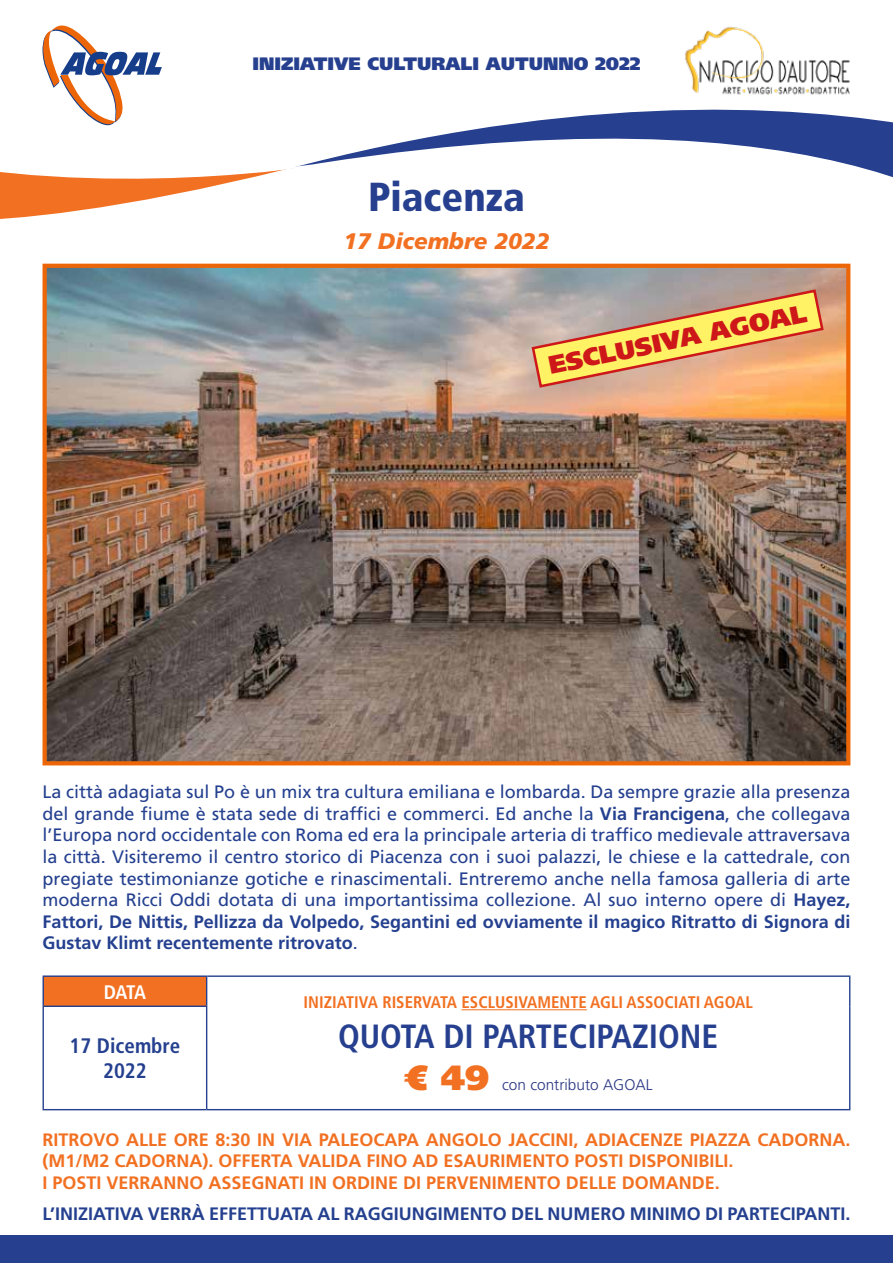
<style>
.page{position:relative;width:893px;height:1263px;background:#fff}
.page>*{position:absolute;margin:0;border:0;box-sizing:border-box;transform-origin:0 0}
.t1{font:900 condensed 40.5px "Frutiger LT Std";color:#26408f}
.t2{font:900 34.95px "Frutiger LT Std";color:#f27021}
.t3{font:700 condensed 33.6px "Frutiger LT Std";color:#26408f}
.t4{font:900 25.2px "Frutiger LT Std";color:#cd1719}
.t5{font:italic 900 22.5px "Frutiger LT Std";color:#f27021}
.t6{font:700 condensed 21px/25.2px "Frutiger LT Std";color:#24408f;text-align:center}
.t7{font:700 condensed 19.5px "Frutiger LT Std";color:#fff}
.t8{font:18px/21.6px "Frutiger LT Std";color:#24408f;text-align:justify}
.t9{font:700 18px/21.6px "Frutiger LT Std";color:#f27021}
.t10{font:700 18px "Frutiger LT Std";color:#24408f}
.t11{font:900 18px "Frutiger LT Std";color:#26408f}
.t12{font:700 condensed 16.8px "Frutiger LT Std";color:#f27021}
.t13{font:300 15.45px "Frutiger LT Std";color:#283583}
.s1{font-weight:700}
</style>
<div class="page">
<div style="left:0;top:1236px;width:893px;height:27px;background:#26408f"></div>
<svg style="left:43px;top:26px;width:119px;height:50px"></svg>
<svg style="left:0;top:76px;width:893px;height:143px"></svg>
<img style="left:681px;top:26px;width:182px;height:73px">
<img style="left:48px;top:269px;width:797px;height:491px">
<div style="left:43px;top:264px;width:807px;height:501px;border:4px solid #ec6608"></div>
<div style="left:43px;top:976px;width:164px;height:30px;background:#f27021"></div>
<hr style="left:43px;top:975px;width:164px;height:2px;background:#24408f">
<svg style="left:43px;top:977px;width:1px;height:28px"></svg>
<hr style="left:207px;top:975px;width:643px;height:2px;background:#24408f">
<svg style="left:849px;top:977px;width:1px;height:29px"></svg>
<hr style="left:849px;top:1006px;width:1px;height:103px;background:#24408f">
<hr style="left:207px;top:1109px;width:643px;height:1px;background:#24408f">
<svg style="left:206px;top:977px;width:1px;height:28px"></svg>
<hr style="left:43px;top:1005px;width:164px;height:2px;background:#24408f">
<hr style="left:43px;top:1007px;width:1px;height:102px;background:#24408f">
<hr style="left:206px;top:1007px;width:1px;height:102px;background:#24408f">
<hr style="left:43px;top:1109px;width:164px;height:1px;background:#24408f">
<hr style="left:462px;top:1009px;width:125px;height:1px;background:#f27021">
<svg style="left:530px;top:288px;width:295px;height:101px;background:#dfbb7c"></svg>
<p class="t11" style="left:252px;top:52px;width:390px">INIZIATIVE CULTURALI AUTUNNO 2022</p>
<h1 class="t1" style="left:368px;top:173px;width:158px">Piacenza</h1>
<p class="t5" style="left:343px;top:228px;width:207px">17 Dicembre 2022</p>
<h3 class="t4" style="left:546px;top:351px;width:264px;rotate:-12deg">ESCLUSIVA AGOAL</h3>
<p class="t8" style="left:43px;top:781px;width:809px">La città adagiata sul Po è un mix tra cultura emiliana e lombarda. Da sempre grazie alla presenza del grande fiume è stata sede di traffici e commerci. Ed anche la <span class="s1">Via Francigena</span>, che collegava l’Europa nord occidentale con Roma ed era la principale arteria di traffico medievale attraversava la città. Visiteremo il centro storico di Piacenza con i suoi palazzi, le chiese e la cattedrale, con pregiate testimonianze gotiche e rinascimentali. Entreremo anche nella famosa galleria di arte moderna Ricci Oddi dotata di una importantissima collezione. Al suo interno opere di <span class="s1">Hayez, Fattori, De Nittis, Pellizza da Volpedo, Segantini ed ovviamente il magico Ritratto di Signora di Gustav Klimt recentemente ritrovato</span>.</p>
<p class="t7" style="left:104px;top:980px;width:44px">DATA</p>
<p class="t6" style="left:70px;top:1033px;width:112px">17 Dicembre<br>2022</p>
<p class="t12" style="left:304px;top:992px;width:451px">INIZIATIVA RISERVATA ESCLUSIVAMENTE AGLI ASSOCIATI AGOAL</p>
<h3 class="t3" style="left:338px;top:1017px;width:382px">QUOTA DI PARTECIPAZIONE</h3>
<h2 class="t2" style="left:404px;top:1057px;width:87px">€ 49</h2>
<p class="t13" style="left:502px;top:1076px;width:152px">con contributo AGOAL</p>
<p class="t9" style="left:43px;top:1129px;width:809px">RITROVO ALLE ORE 8:30 IN VIA PALEOCAPA ANGOLO JACCINI, ADIACENZE PIAZZA CADORNA. (M1/M2 CADORNA). OFFERTA VALIDA FINO AD ESAURIMENTO POSTI DISPONIBILI.<br>I POSTI VERRANNO ASSEGNATI IN ORDINE DI PERVENIMENTO DELLE DOMANDE.</p>
<p class="t10" style="left:43px;top:1203px;width:809px">L’INIZIATIVA VERRÀ EFFETTUATA AL RAGGIUNGIMENTO DEL NUMERO MINIMO DI PARTECIPANTI.</p>
</div>
